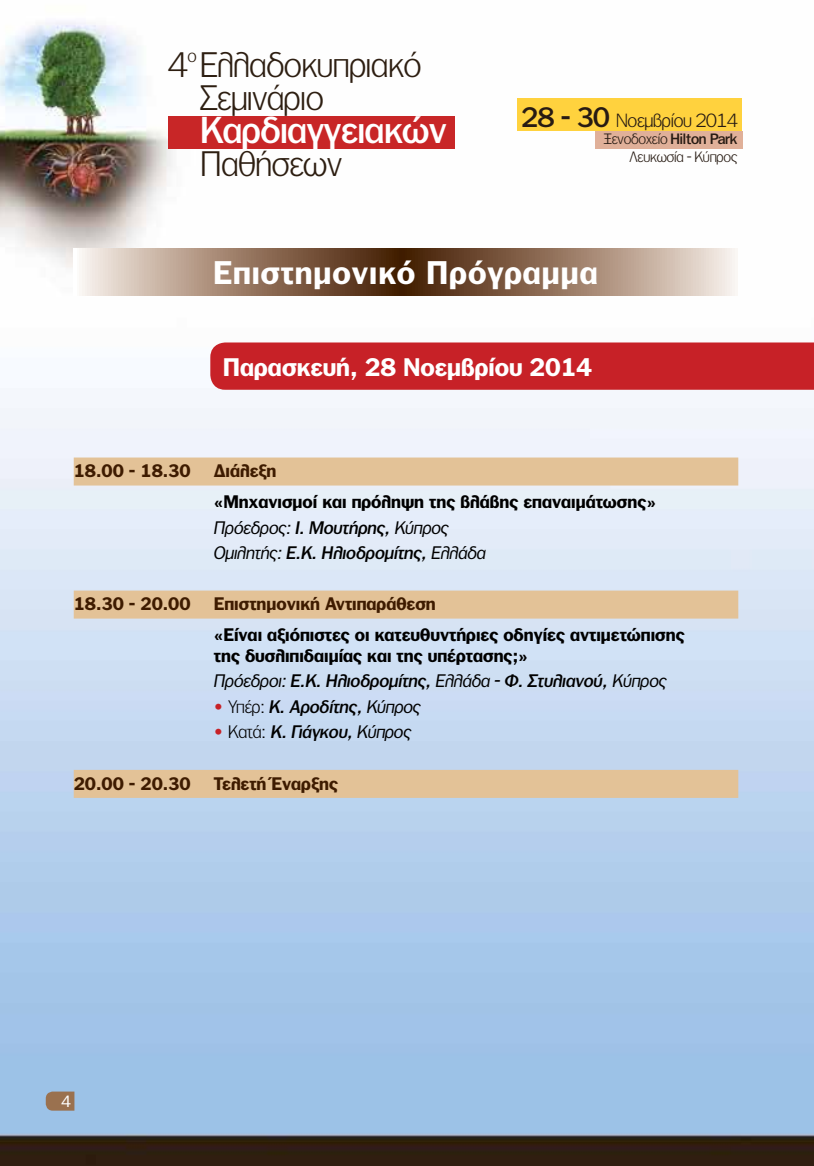
<style>
.page{position:relative;width:814px;height:1166px;background:#fff}
.page>*{position:absolute;margin:0;border:0;box-sizing:border-box;transform-origin:0 0}
.t1{font:36.05px "PF Franklin Gothic Med";letter-spacing:-.01em;color:#fff}
.t2{font:300 34.12px/32.9px "PF Franklin Gothic";letter-spacing:-.01em;color:#2d1e11}
.t3{font:700 31.5px "PF Franklin Gothic";letter-spacing:.03em;color:#fff}
.t4{font:700 24.5px "PF Franklin Gothic";color:#fff}
.t5{font:300 18.38px "PF Franklin Gothic";letter-spacing:-.01em;color:#271b13}
.t6{font:700 17.5px/25.6px "PF Franklin Gothic";color:#000}
.t7{font:italic 17.5px "PF Franklin Gothic Med";color:#000}
.t8{font:700 17.5px "PF Franklin Gothic";color:#3e1b00}
.t9{font:300 17.5px "PF Franklin Gothic";color:#2d1e11}
.t10{font:15.75px "PF Franklin Gothic";color:#fff}
.t11{font:300 14.53px/17.2px "PF Franklin Gothic";letter-spacing:-.01em;color:#271b13;text-align:right}
.s1{font-family:"PF Franklin Gothic Med";font-weight:400;font-size:27.12px}
.s2{font-family:"PF Franklin Gothic Med";font-weight:400}
.s3{font-weight:400;font-style:italic}
.s4{font-family:"PF Franklin Gothic Med";font-weight:400;font-style:italic}
.s5{font-family:"PF Franklin Gothic"}
.s6{font-family:"PF Franklin Gothic";font-weight:700;font-style:normal;color:#c72127}
.s7{font-family:"PF Franklin Gothic";font-weight:300;font-style:normal}
</style>
<div class="page">
<img style="left:0;top:22px;width:814px;height:1144px">
<div style="left:517px;top:98px;width:224px;height:33px;background:#ffd23e"></div>
<div style="left:168px;top:116px;width:286px;height:33px;background:#c82627"></div>
<div style="left:595px;top:131px;width:147px;height:17px;background:#e0b099"></div>
<svg style="left:46px;top:1091px;width:28px;height:19px"></svg>
<svg style="left:74px;top:248px;width:663px;height:47px;background:#9d816e"></svg>
<div style="left:210px;top:342px;width:604px;height:48px;background:#c72127"></div>
<div style="left:74px;top:457px;width:664px;height:28px;background:#e3c297"></div>
<div style="left:74px;top:590px;width:664px;height:28px;background:#e3c297"></div>
<div style="left:74px;top:770px;width:664px;height:28px;background:#e3c297"></div>
<h2 class="t2" style="left:200px;top:48px;width:223px;text-indent:-32px">4 Ελλαδοκυπριακό<br>Σεµινάριο</h2>
<h1 class="t1" style="left:200px;top:109px;width:248px">Καρδιαγγειακών</h1>
<h2 class="t2" style="left:200px;top:147px;width:143px">Παθήσεων</h2>
<p class="t9" style="left:187px;top:45px;width:11px">o</p>
<p class="t5" style="left:521px;top:110px;width:218px"><span class="s1">28 - 30</span> Νοεµβρίου 2014</p>
<p class="t11" style="left:604px;top:131px;width:135px">Ξενοδοχείο <span class="s2">Hilton Park<br></span>Λευκωσία - Κύπρος</p>
<h3 class="t3" style="left:213px;top:254px;width:386px">Επιστημονικό Πρόγραμμα</h3>
<h3 class="t4" style="left:223px;top:353px;width:371px">Παρασκευή, 28 Νοεμβρίου 2014</h3>
<p class="t8" style="left:74px;top:461px;width:118px">18.00 - 18.30</p>
<p class="t8" style="left:214px;top:461px;width:64px">Διάλεξη</p>
<p class="t6" style="left:214px;top:489px;width:443px">«Μηχανισμοί και πρόληψη της βλάβης επαναιμάτωσης»<br><span class="s3">Πρόεδρος:</span> <span class="s4">Ι. Μουτήρης,</span> <span class="s3">Κύπρος</span></p>
<p class="t7" style="left:214px;top:543px;width:273px"><span class="s5">Ομιλητής:</span> Ε.Κ. Ηλιοδρομίτης, <span class="s5">Ελλάδα</span></p>
<p class="t8" style="left:74px;top:594px;width:118px">18.30 - 20.00</p>
<p class="t8" style="left:214px;top:594px;width:223px">Επιστημονική Αντιπαράθεση</p>
<p class="t6" style="left:214px;top:624px;width:472px;line-height:20.7px">«Είναι αξιόπιστες οι κατευθυντήριες οδηγίες αντιμετώπισης της δυσλιπιδαιμίας και της υπέρτασης;»</p>
<p class="t7" style="left:214px;top:671px;width:454px"><span class="s5">Πρόεδροι:</span> Ε.Κ. Ηλιοδρομίτης, <span class="s5">Ελλάδα -</span> Φ. Στυλιανού, <span class="s5">Κύπρος</span></p>
<p class="t7" style="left:214px;top:696px;width:208px"><span class="s6">•</span> <span class="s7">Υπέρ:</span> Κ. Αροδίτης, <span class="s5">Κύπρος</span></p>
<p class="t7" style="left:214px;top:722px;width:199px"><span class="s6">•</span> <span class="s7">Κατά:</span> Κ. Γιάγκου, <span class="s5">Κύπρος</span></p>
<p class="t8" style="left:74px;top:773px;width:118px">20.00 - 20.30</p>
<p class="t8" style="left:214px;top:773px;width:126px">Τελετή Έναρξης</p>
<p class="t10" style="left:61px;top:1093px;width:11px">4</p>
</div>
